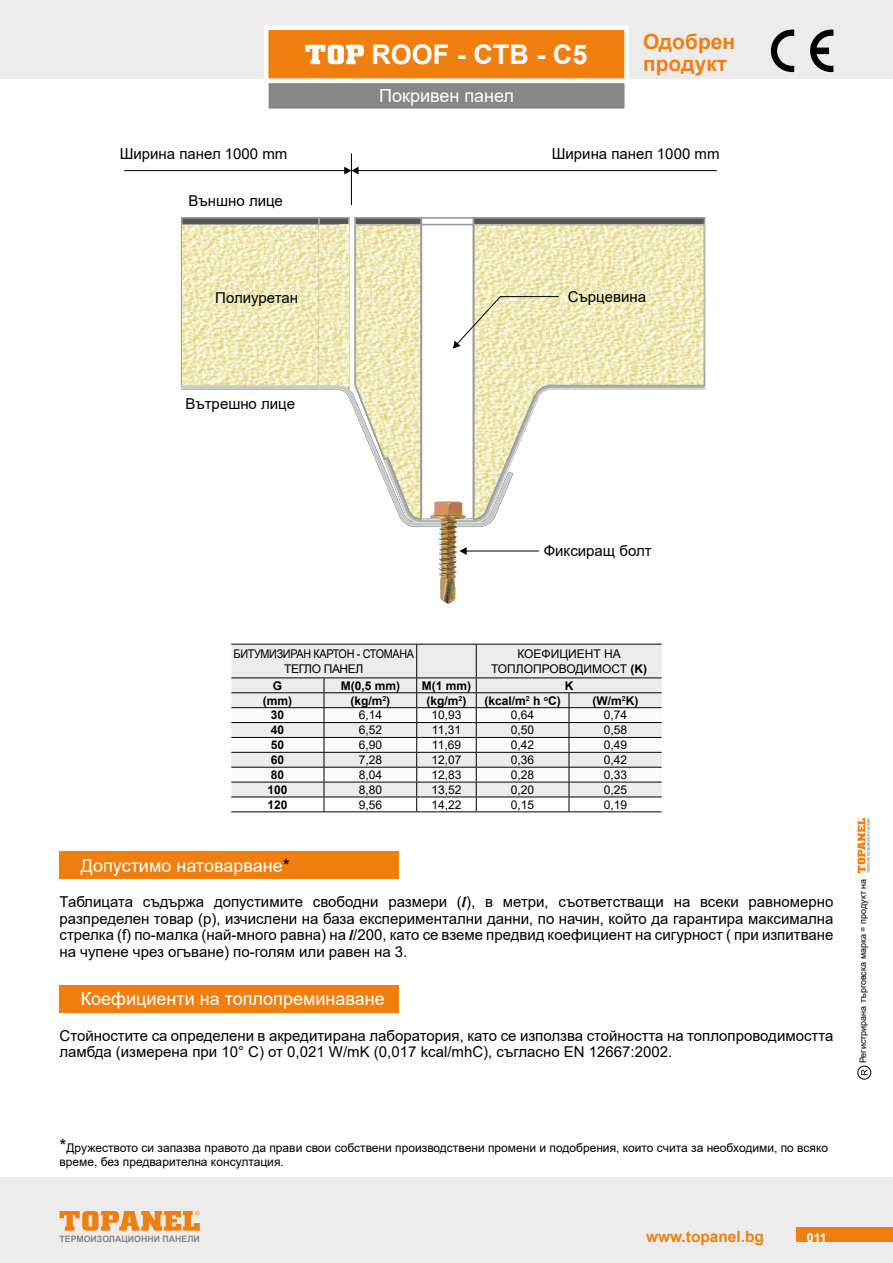
<style>
.page{position:relative;width:893px;height:1263px;background:#fff}
.page>*{position:absolute;margin:0;border:0;box-sizing:border-box;transform-origin:0 0}
.t1{font:700 27px "Arial";color:#fff}
.t2{font:700 21px/22.5px "Arial";color:#f07f0f}
.t3{font:18px "Arial";color:#fff}
.t4{font:700 15.45px "Arial";color:#f07f0f}
.t5{font:15px/16.5px "Arial";color:#000;text-align:justify}
.t6{font:700 12.3px "Arial";color:#fff}
.t7{font:12px/14.4px "Arial";color:#000;text-align:center}
.t8{font:700 12px "Arial";color:#000}
.t9{font:12px/14.4px "Arial";letter-spacing:-.03em;color:#000;text-align:center;scale:.9 1}
.t10{font:9px "Arial";color:#000}
.t11{font:700 8.85px "Arial";color:#878786}
.t12{font:700 3.45px "Arial";color:#878786}
.s1{font-weight:700}
.s2{color:#000}
.s3{font-family:"Times New Roman";font-weight:700;font-style:italic}
.s4{font-size:18px}
</style>
<div class="page">
<div style="left:0;top:1177px;width:893px;height:86px;background:#ececed"></div>
<svg style="left:60px;top:1211px;width:140px;height:20px"></svg>
<div style="left:796px;top:1228px;width:97px;height:14px;background:#f07f0f"></div>
<div style="left:0;top:0;width:893px;height:79px;background:#ececed"></div>
<div style="left:857px;top:1066px;width:14px;height:13px;border:1px solid #000;border-radius:50%"></div>
<svg style="left:861px;top:1069px;width:6px;height:6px"></svg>
<svg style="left:858px;top:818px;width:7px;height:55px"></svg>
<hr style="left:124px;top:170px;width:221px;height:1px;background:#000">
<hr style="left:351px;top:153px;width:1px;height:52px;background:#000">
<hr style="left:358px;top:170px;width:359px;height:1px;background:#000">
<svg style="left:344px;top:167px;width:15px;height:8px"></svg>
<svg style="left:441px;top:598px;width:15px;height:6px"></svg>
<img style="left:441px;top:580px;width:14px;height:18px">
<svg style="left:181px;top:217px;width:524px;height:363px"></svg>
<svg style="left:264px;top:26px;width:365px;height:83px;background:#d29558"></svg>
<div style="left:231px;top:645px;width:431px;height:32px;background:#ececed"></div>
<hr style="left:231px;top:644px;width:93px;height:1px;background:#000">
<hr style="left:324px;top:644px;width:93px;height:1px;background:#000">
<hr style="left:231px;top:677px;width:93px;height:1px;background:#000">
<hr style="left:417px;top:644px;width:59px;height:1px;background:#000">
<hr style="left:476px;top:644px;width:93px;height:1px;background:#000">
<hr style="left:569px;top:644px;width:93px;height:1px;background:#000">
<hr style="left:324px;top:677px;width:93px;height:1px;background:#000">
<hr style="left:417px;top:677px;width:59px;height:1px;background:#000">
<hr style="left:476px;top:677px;width:93px;height:1px;background:#000">
<hr style="left:569px;top:677px;width:93px;height:1px;background:#000">
<hr style="left:416px;top:644px;width:1px;height:33px;background:#000">
<hr style="left:476px;top:644px;width:1px;height:33px;background:#000">
<svg style="left:231px;top:678px;width:431px;height:134px"></svg>
<div style="left:60px;top:851px;width:339px;height:28px;background:#f07f0f"></div>
<div style="left:60px;top:985px;width:339px;height:27px;background:#f07f0f"></div>
<svg style="left:771px;top:30px;width:23px;height:42px"></svg>
<svg style="left:810px;top:30px;width:23px;height:42px"></svg>
<h1 class="t1" style="left:371px;top:36px;width:218px">ROOF - CTB - C5</h1>
<p class="t3" style="left:379px;top:84px;width:136px">Покривен панел</p>
<h2 class="t2" style="left:643px;top:30px;width:94px">Одобрен продукт</h2>
<p class="t5" style="left:120px;top:145px;width:169px">Ширина панел 1000 mm</p>
<p class="t5" style="left:552px;top:145px;width:169px">Ширина панел 1000 mm</p>
<p class="t5" style="left:189px;top:192px;width:96px">Външно лице</p>
<p class="t5" style="left:215px;top:289px;width:84px">Полиуретан</p>
<p class="t5" style="left:568px;top:288px;width:80px">Сърцевина</p>
<p class="t5" style="left:185px;top:395px;width:111px">Вътрешно лице</p>
<p class="t5" style="left:544px;top:543px;width:109px">Фиксиращ болт</p>
<p class="t9" style="left:234px;top:647px;width:202px">БИТУМИЗИРАН КАРТОН - СТОМАНА<br>ТЕГЛО ПАНЕЛ</p>
<p class="t7" style="left:491px;top:647px;width:158px">КОЕФИЦИЕНТ НА<br>ТОПЛОПРОВОДИМОСТ <span class="s1">(K)</span></p>
<p class="t8" style="left:273px;top:677px;width:11px">G</p>
<p class="t8" style="left:341px;top:677px;width:61px">M(0,5 mm)</p>
<p class="t8" style="left:422px;top:677px;width:51px">M(1 mm)</p>
<p class="t8" style="left:565px;top:677px;width:10px">K</p>
<p class="t8" style="left:263px;top:692px;width:31px">(mm)</p>
<p class="t8" style="left:350px;top:692px;width:41px">(kg/m<sup>2</sup>)</p>
<p class="t8" style="left:427px;top:692px;width:41px">(kg/m<sup>2</sup>)</p>
<p class="t8" style="left:484px;top:692px;width:78px">(kcal/m<sup>2</sup> h <sup>o</sup>C)</p>
<p class="t8" style="left:593px;top:692px;width:47px">(W/m<sup>2</sup>K)</p>
<p class="t8" style="left:271px;top:707px;width:15px">30</p>
<p class="t7" style="left:359px;top:708px;width:25px">6,14</p>
<p class="t7" style="left:431px;top:708px;width:32px">10,93</p>
<p class="t7" style="left:511px;top:708px;width:25px">0,64</p>
<p class="t7" style="left:604px;top:708px;width:25px">0,74</p>
<p class="t8" style="left:271px;top:722px;width:15px">40</p>
<p class="t7" style="left:359px;top:723px;width:25px">6,52</p>
<p class="t7" style="left:432px;top:723px;width:31px">11,31</p>
<p class="t7" style="left:511px;top:723px;width:25px">0,50</p>
<p class="t7" style="left:604px;top:723px;width:25px">0,58</p>
<p class="t8" style="left:271px;top:736px;width:15px">50</p>
<p class="t7" style="left:359px;top:738px;width:25px">6,90</p>
<p class="t7" style="left:432px;top:738px;width:31px">11,69</p>
<p class="t7" style="left:511px;top:738px;width:25px">0,42</p>
<p class="t7" style="left:604px;top:738px;width:25px">0,49</p>
<p class="t8" style="left:271px;top:751px;width:15px">60</p>
<p class="t7" style="left:359px;top:753px;width:25px">7,28</p>
<p class="t7" style="left:431px;top:753px;width:32px">12,07</p>
<p class="t7" style="left:511px;top:753px;width:25px">0,36</p>
<p class="t7" style="left:604px;top:753px;width:25px">0,42</p>
<p class="t8" style="left:271px;top:766px;width:15px">80</p>
<p class="t7" style="left:359px;top:767px;width:25px">8,04</p>
<p class="t7" style="left:431px;top:767px;width:32px">12,83</p>
<p class="t7" style="left:511px;top:767px;width:25px">0,28</p>
<p class="t7" style="left:604px;top:767px;width:25px">0,33</p>
<p class="t8" style="left:267px;top:781px;width:22px">100</p>
<p class="t7" style="left:359px;top:782px;width:25px">8,80</p>
<p class="t7" style="left:431px;top:782px;width:32px">13,52</p>
<p class="t7" style="left:511px;top:782px;width:25px">0,20</p>
<p class="t7" style="left:604px;top:782px;width:25px">0,25</p>
<p class="t8" style="left:267px;top:796px;width:22px">120</p>
<p class="t7" style="left:359px;top:797px;width:25px">9,56</p>
<p class="t7" style="left:431px;top:797px;width:32px">14,22</p>
<p class="t7" style="left:511px;top:797px;width:25px">0,15</p>
<p class="t7" style="left:604px;top:797px;width:25px">0,19</p>
<p class="t3" style="left:81px;top:853px;width:210px">Допустимо натоварване<span class="s2">*</span></p>
<p class="t5" style="left:60px;top:894px;width:775px">Таблицата съдържа допустимите свободни размери (<span class="s3">l</span>), в метри, съответстващи на всеки равномерно разпределен товар (p), изчислени на база експериментални данни, по начин, който да гарантира максимална стрелка (f) по-малка (най-много равна) на <span class="s3">l</span>/200, като се вземе предвид коефициент на сигурност ( при изпитване на чупене чрез огъване) по-голям или равен на 3.</p>
<p class="t3" style="left:81px;top:986px;width:305px">Коефициенти на топлопреминаване</p>
<p class="t5" style="left:60px;top:1027px;width:775px">Стойностите са определени в акредитирана лаборатория, като се използва стойността на топлопроводимостта ламбда (измерена при 10° C) от 0,021 W/mK (0,017 kcal/mhC), съгласно EN 12667:2002.</p>
<p class="t12" style="left:866px;top:873px;width:57px;rotate:-90deg">ТЕРМОИЗОЛАЦИОННИ ПАНЕЛИ</p>
<p class="t10" style="left:857px;top:1063px;width:186px;rotate:-90deg">Регистрирана търговска марка = продукт на</p>
<p class="t7" style="left:60px;top:1140px;width:770px;text-align:left"><span class="s4">*</span>Дружеството си запазва правото да прави свои собствени производствени промени и подобрения, които счита за необходими, по всяко време, без предварителна консултация.</p>
<p class="t11" style="left:60px;top:1232px;width:142px">ТЕРМОИЗОЛАЦИОННИ ПАНЕЛИ</p>
<p class="t4" style="left:646px;top:1225px;width:119px">www.topanel.bg</p>
<p class="t6" style="left:807px;top:1229px;width:21px">011</p>
</div>
